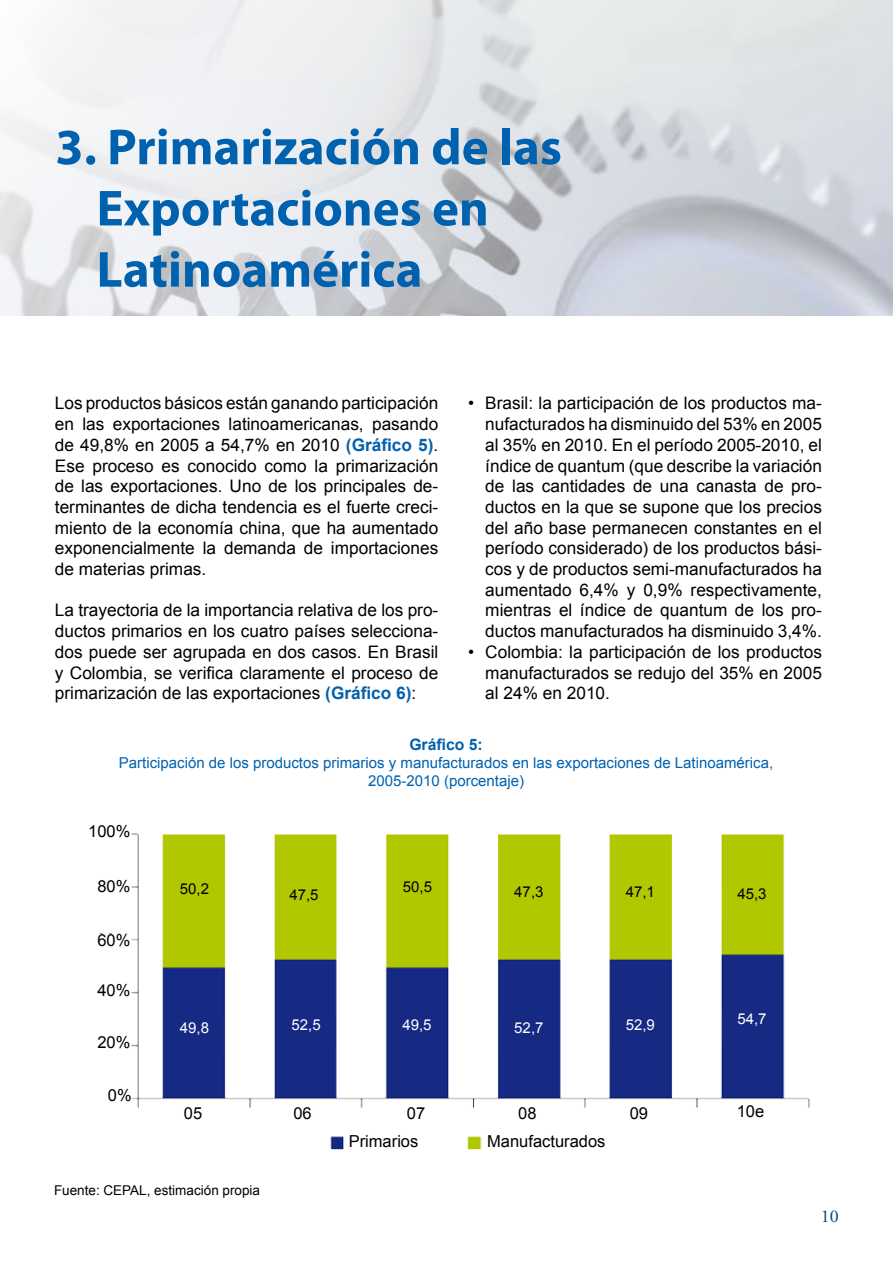
<style>
.page{position:relative;width:893px;height:1263px;background:#fff}
.page>*{position:absolute;margin:0;border:0;box-sizing:border-box;transform-origin:0 0}
.t1{font:700 51px/61.2px "Myriad Pro";color:#0061af}
.t2{font:18px "Adobe Garamond Pro";color:#004470}
.t3{font:17.25px/20.7px "Arial";color:#000;text-align:justify}
.t4{font:16.5px "Arial";color:#000}
.t5{font:700 15.75px "Arial";color:#0061af}
.t6{font:15px/18px "Arial";color:#0061af;text-align:center}
.t7{font:15px "Arial";color:#000}
.t8{font:15px "Arial";color:#fff}
.t9{font:13.5px "Arial";color:#000}
.s1{font-weight:700;color:#0061af}
</style>
<div class="page">
<img style="left:0;top:0;width:893px;height:316px">
<img style="left:99px;top:833px;width:711px;height:317px">
<div style="left:72px;top:825px;width:58px;height:29px;background:#fff"></div>
<div style="left:72px;top:880px;width:58px;height:29px;background:#fff"></div>
<div style="left:81px;top:934px;width:49px;height:31px;background:#fff"></div>
<div style="left:81px;top:984px;width:49px;height:29px;background:#fff"></div>
<div style="left:87px;top:1036px;width:43px;height:23px;background:#fff"></div>
<div style="left:101px;top:1089px;width:31px;height:16px;background:#fff"></div>
<div style="left:184px;top:1106px;width:21px;height:16px;background:#fff"></div>
<div style="left:293px;top:1106px;width:22px;height:16px;background:#fff"></div>
<div style="left:407px;top:1106px;width:21px;height:16px;background:#fff"></div>
<div style="left:518px;top:1107px;width:21px;height:16px;background:#fff"></div>
<div style="left:630px;top:1107px;width:21px;height:16px;background:#fff"></div>
<div style="left:737px;top:1105px;width:40px;height:19px;background:#fff"></div>
<div style="left:165px;top:883px;width:59px;height:29px;background:#b1c800"></div>
<div style="left:275px;top:889px;width:58px;height:29px;background:#b1c800"></div>
<div style="left:388px;top:881px;width:58px;height:28px;background:#b1c800"></div>
<div style="left:500px;top:885px;width:58px;height:29px;background:#b1c800"></div>
<div style="left:611px;top:885px;width:58px;height:29px;background:#b1c800"></div>
<div style="left:723px;top:888px;width:58px;height:28px;background:#b1c800"></div>
<div style="left:165px;top:1022px;width:59px;height:28px;background:#162983"></div>
<div style="left:277px;top:1019px;width:58px;height:29px;background:#162983"></div>
<div style="left:388px;top:1019px;width:58px;height:29px;background:#162983"></div>
<div style="left:500px;top:1022px;width:58px;height:28px;background:#162983"></div>
<div style="left:611px;top:1019px;width:58px;height:29px;background:#162983"></div>
<div style="left:723px;top:1013px;width:58px;height:29px;background:#162983"></div>
<div style="left:349px;top:1135px;width:79px;height:28px;background:#fff"></div>
<div style="left:487px;top:1135px;width:141px;height:39px;background:#fff"></div>
<h1 class="t1" style="left:96px;top:115px;width:467px;text-indent:-41px">3. Primarización de las<br>Exportaciones en<br>Latinoamérica</h1>
<p class="t3" style="left:55px;top:393px;width:385px">Los productos básicos están ganando participación en las exportaciones latinoamericanas, pasando de 49,8% en 2005 a 54,7% en 2010 <span class="s1">(Gráfico 5)</span>.<br>Ese proceso es conocido como la primarización de las exportaciones. Uno de los principales de&shy;terminantes de dicha tendencia es el fuerte creci&shy;miento de la economía china, que ha aumentado exponencialmente la demanda de importaciones de materias primas.</p>
<p class="t3" style="left:55px;top:600px;width:385px">La trayectoria de la importancia relativa de los pro&shy;ductos primarios en los cuatro países selecciona&shy;dos puede ser agrupada en dos casos. En Brasil y Colombia, se verifica claramente el proceso de primarización de las exportaciones <span class="s1">(Gráfico 6)</span>:</p>
<p class="t3" style="left:485px;top:393px;width:338px;text-indent:-17px">• Brasil: la participación de los productos ma&shy;nufacturados ha disminuido del 53% en 2005 al 35% en 2010. En el período 2005-2010, el índice de quantum (que describe la variación de las cantidades de una canasta de pro&shy;ductos en la que se supone que los precios del año base permanecen constantes en el período considerado) de los productos bási&shy;cos y de productos semi-manufacturados ha aumentado 6,4% y 0,9% respectivamente, mientras el índice de quantum de los pro&shy;ductos manufacturados ha disminuido 3,4%.</p>
<p class="t3" style="left:485px;top:642px;width:338px;text-indent:-17px">• Colombia: la participación de los productos manufacturados se redujo del 35% en 2005 al 24% en 2010.</p>
<p class="t5" style="left:409px;top:734px;width:75px">Gráfico 5:</p>
<p class="t6" style="left:119px;top:754px;width:656px">Participación de los productos primarios y manufacturados en las exportaciones de Latinoamérica,<br>2005-2010 (porcentaje)</p>
<p class="t4" style="left:88px;top:820px;width:44px">100%</p>
<p class="t4" style="left:97px;top:876px;width:35px">80%</p>
<p class="t4" style="left:97px;top:929px;width:35px">60%</p>
<p class="t4" style="left:97px;top:980px;width:35px">40%</p>
<p class="t4" style="left:97px;top:1031px;width:35px">20%</p>
<p class="t4" style="left:108px;top:1084px;width:25px">0%</p>
<p class="t7" style="left:180px;top:879px;width:31px">50,2</p>
<p class="t7" style="left:289px;top:885px;width:31px">47,5</p>
<p class="t7" style="left:403px;top:877px;width:31px">50,5</p>
<p class="t7" style="left:514px;top:881px;width:31px">47,3</p>
<p class="t7" style="left:626px;top:881px;width:31px">47,1</p>
<p class="t7" style="left:737px;top:883px;width:31px">45,3</p>
<p class="t8" style="left:180px;top:1017px;width:31px">49,8</p>
<p class="t8" style="left:292px;top:1015px;width:31px">52,5</p>
<p class="t8" style="left:402px;top:1015px;width:31px">49,5</p>
<p class="t8" style="left:514px;top:1017px;width:31px">52,7</p>
<p class="t8" style="left:626px;top:1015px;width:31px">52,9</p>
<p class="t8" style="left:737px;top:1009px;width:31px">54,7</p>
<p class="t4" style="left:184px;top:1102px;width:20px">05</p>
<p class="t4" style="left:293px;top:1102px;width:20px">06</p>
<p class="t4" style="left:407px;top:1102px;width:20px">07</p>
<p class="t4" style="left:518px;top:1102px;width:20px">08</p>
<p class="t4" style="left:630px;top:1102px;width:20px">09</p>
<p class="t4" style="left:737px;top:1101px;width:29px">10e</p>
<p class="t4" style="left:349px;top:1131px;width:71px">Primarios</p>
<p class="t4" style="left:487px;top:1131px;width:120px">Manufacturados</p>
<p class="t9" style="left:54px;top:1181px;width:208px">Fuente: CEPAL, estimación propia</p>
<p class="t2" style="left:821px;top:1205px;width:19px">10</p>
</div>
